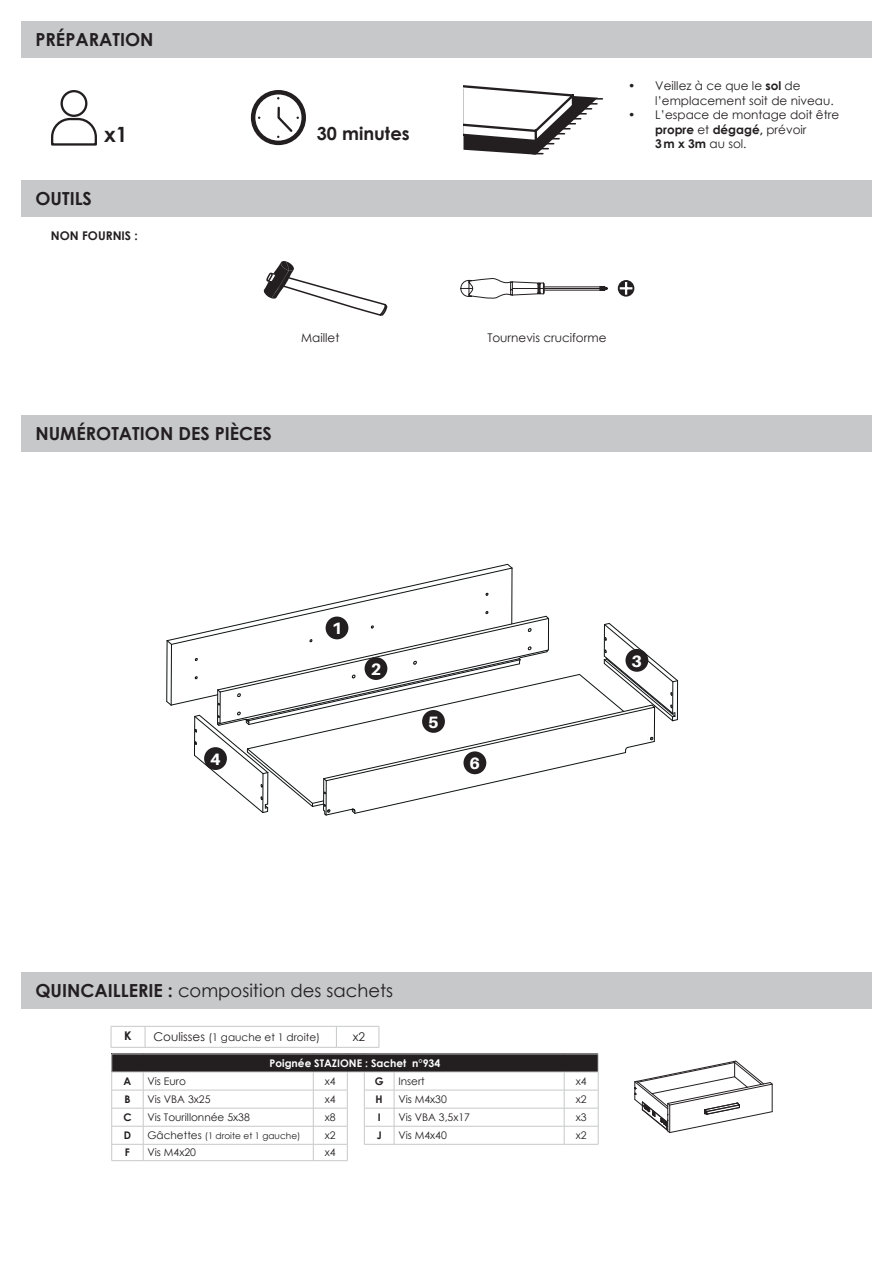
<style>
.page{position:relative;width:893px;height:1263px;background:#fff}
.page>*{position:absolute;margin:0;border:0;box-sizing:border-box;transform-origin:0 0}
.t1{font:700 21px "Century Gothic";color:#231f20}
.t2{font:700 18px "Century Gothic";color:#231f20}
.t3{font:18px "Century Gothic";color:#231f20}
.t4{font:800 16.5px "Aileron";color:#fff}
.t5{font:12px/14.4px "Century Gothic";color:#231f20}
.t6{font:700 12px "Century Gothic";color:#231f20}
.t7{font:10.5px "Century Gothic";color:#231f20}
.t8{font:700 10.5px "Century Gothic";color:#fff}
.t9{font:700 10.5px "Century Gothic";color:#231f20}
.t10{font:9px "Century Gothic";color:#231f20}
.s1{font-weight:700}
.s2{font-size:12px}
.s3{font-size:10.5px}
</style>
<div class="page">
<div style="left:21px;top:180px;width:851px;height:37px;background:#c7c8ca"></div>
<div style="left:21px;top:21px;width:851px;height:37px;background:#c7c8ca"></div>
<svg style="left:263px;top:261px;width:125px;height:55px"></svg>
<svg style="left:51px;top:117px;width:46px;height:29px"></svg>
<div style="left:61px;top:90px;width:26px;height:27px;border:2px solid #231f20;border-radius:50%"></div>
<div style="left:251px;top:90px;width:55px;height:55px;border:4px solid #231f20;border-radius:50%"></div>
<svg style="left:277px;top:105px;width:22px;height:33px"></svg>
<svg style="left:463px;top:85px;width:139px;height:70px"></svg>
<svg style="left:618px;top:280px;width:16px;height:17px"></svg>
<svg style="left:620px;top:282px;width:12px;height:13px"></svg>
<svg style="left:460px;top:278px;width:148px;height:21px"></svg>
<div style="left:21px;top:972px;width:851px;height:37px;background:#c7c8ca"></div>
<hr style="left:111px;top:1026px;width:34px;height:1px;background:#c7c8ca">
<svg style="left:111px;top:1027px;width:1px;height:20px"></svg>
<hr style="left:145px;top:1026px;width:191px;height:1px;background:#c7c8ca">
<svg style="left:145px;top:1027px;width:1px;height:20px"></svg>
<hr style="left:336px;top:1026px;width:43px;height:1px;background:#c7c8ca">
<svg style="left:336px;top:1027px;width:1px;height:20px"></svg>
<svg style="left:379px;top:1026px;width:1px;height:21px"></svg>
<hr style="left:111px;top:1047px;width:34px;height:1px;background:#c7c8ca">
<hr style="left:145px;top:1047px;width:191px;height:1px;background:#c7c8ca">
<hr style="left:336px;top:1047px;width:43px;height:1px;background:#c7c8ca">
<svg style="left:634px;top:1061px;width:139px;height:72px"></svg>
<div style="left:21px;top:415px;width:851px;height:37px;background:#c7c8ca"></div>
<svg style="left:166px;top:564px;width:512px;height:251px"></svg>
<div style="left:326px;top:616px;width:22px;height:23px;background:#231f20;border-radius:50%"></div>
<div style="left:365px;top:657px;width:22px;height:23px;background:#231f20;border-radius:50%"></div>
<div style="left:204px;top:747px;width:23px;height:23px;background:#231f20;border-radius:50%"></div>
<div style="left:463px;top:751px;width:23px;height:23px;background:#231f20;border-radius:50%"></div>
<div style="left:422px;top:710px;width:23px;height:23px;background:#231f20;border-radius:50%"></div>
<div style="left:625px;top:649px;width:23px;height:23px;background:#231f20;border-radius:50%"></div>
<div style="left:112px;top:1054px;width:486px;height:18px;background:#231f20"></div>
<hr style="left:112px;top:1054px;width:31px;height:1px;background:#c7c8ca">
<hr style="left:143px;top:1054px;width:170px;height:1px;background:#c7c8ca">
<hr style="left:313px;top:1054px;width:34px;height:1px;background:#c7c8ca">
<svg style="left:347px;top:1054px;width:17px;height:1px"></svg>
<hr style="left:364px;top:1054px;width:30px;height:1px;background:#c7c8ca">
<hr style="left:394px;top:1054px;width:170px;height:1px;background:#c7c8ca">
<hr style="left:564px;top:1054px;width:34px;height:1px;background:#c7c8ca">
<hr style="left:112px;top:1072px;width:31px;height:1px;background:#c7c8ca">
<hr style="left:143px;top:1072px;width:170px;height:1px;background:#c7c8ca">
<hr style="left:313px;top:1072px;width:34px;height:1px;background:#c7c8ca">
<hr style="left:364px;top:1072px;width:30px;height:1px;background:#c7c8ca">
<hr style="left:394px;top:1072px;width:170px;height:1px;background:#c7c8ca">
<hr style="left:564px;top:1072px;width:34px;height:1px;background:#c7c8ca">
<hr style="left:112px;top:1090px;width:31px;height:1px;background:#c7c8ca">
<hr style="left:143px;top:1090px;width:170px;height:1px;background:#c7c8ca">
<hr style="left:313px;top:1090px;width:34px;height:1px;background:#c7c8ca">
<hr style="left:364px;top:1090px;width:30px;height:1px;background:#c7c8ca">
<hr style="left:394px;top:1090px;width:170px;height:1px;background:#c7c8ca">
<hr style="left:564px;top:1090px;width:34px;height:1px;background:#c7c8ca">
<hr style="left:112px;top:1108px;width:31px;height:1px;background:#c7c8ca">
<hr style="left:143px;top:1108px;width:170px;height:1px;background:#c7c8ca">
<hr style="left:313px;top:1108px;width:34px;height:1px;background:#c7c8ca">
<hr style="left:364px;top:1108px;width:30px;height:1px;background:#c7c8ca">
<hr style="left:394px;top:1108px;width:170px;height:1px;background:#c7c8ca">
<hr style="left:564px;top:1108px;width:34px;height:1px;background:#c7c8ca">
<hr style="left:112px;top:1126px;width:31px;height:1px;background:#c7c8ca">
<hr style="left:143px;top:1126px;width:170px;height:1px;background:#c7c8ca">
<hr style="left:313px;top:1126px;width:34px;height:1px;background:#c7c8ca">
<hr style="left:364px;top:1126px;width:30px;height:1px;background:#c7c8ca">
<hr style="left:394px;top:1126px;width:170px;height:1px;background:#c7c8ca">
<svg style="left:394px;top:1072px;width:1px;height:72px"></svg>
<hr style="left:564px;top:1126px;width:34px;height:1px;background:#c7c8ca">
<svg style="left:564px;top:1072px;width:1px;height:72px"></svg>
<svg style="left:598px;top:1054px;width:1px;height:90px"></svg>
<hr style="left:112px;top:1144px;width:31px;height:1px;background:#c7c8ca">
<svg style="left:111px;top:1054px;width:1px;height:106px"></svg>
<hr style="left:143px;top:1144px;width:170px;height:1px;background:#c7c8ca">
<svg style="left:143px;top:1072px;width:1px;height:88px"></svg>
<hr style="left:313px;top:1144px;width:34px;height:1px;background:#c7c8ca">
<svg style="left:313px;top:1073px;width:1px;height:87px"></svg>
<svg style="left:347px;top:1072px;width:18px;height:88px"></svg>
<hr style="left:364px;top:1144px;width:30px;height:1px;background:#c7c8ca">
<hr style="left:394px;top:1144px;width:170px;height:1px;background:#c7c8ca">
<hr style="left:564px;top:1144px;width:34px;height:1px;background:#c7c8ca">
<hr style="left:112px;top:1160px;width:31px;height:1px;background:#c7c8ca">
<hr style="left:143px;top:1160px;width:170px;height:1px;background:#c7c8ca">
<hr style="left:313px;top:1160px;width:34px;height:1px;background:#c7c8ca">
<h2 class="t2" style="left:35px;top:26px;width:120px">PRÉPARATION</h2>
<h1 class="t1" style="left:104px;top:118px;width:25px">x1</h1>
<h2 class="t2" style="left:317px;top:120px;width:94px">30 minutes</h2>
<h2 class="t2" style="left:35px;top:185px;width:58px">OUTILS</h2>
<p class="t6" style="left:51px;top:226px;width:88px">NON FOURNIS :</p>
<p class="t5" style="left:301px;top:330px;width:40px">Maillet</p>
<h2 class="t2" style="left:35px;top:420px;width:238px">NUMÉROTATION DES PIÈCES</h2>
<p class="t5" style="left:655px;top:79px;width:180px;text-indent:-27px">• Veillez à ce que le <span class="s1">sol</span> de l’emplacement soit de niveau.</p>
<p class="t5" style="left:655px;top:107px;width:185px;text-indent:-27px">• L’espace de montage doit être <span class="s1">propre</span> et <span class="s1">dégagé,</span> prévoir<br><span class="s1">3m x 3m</span> au sol.</p>
<p class="t5" style="left:487px;top:330px;width:121px">Tournevis cruciforme</p>
<h3 class="t4" style="left:332px;top:619px;width:12px">1</h3>
<h3 class="t4" style="left:371px;top:660px;width:12px">2</h3>
<h3 class="t4" style="left:428px;top:713px;width:12px">5</h3>
<h3 class="t4" style="left:210px;top:750px;width:12px">4</h3>
<h3 class="t4" style="left:470px;top:754px;width:12px">6</h3>
<h3 class="t4" style="left:632px;top:651px;width:12px">3</h3>
<h2 class="t3" style="left:35px;top:978px;width:359px"><span class="s1">QUINCAILLERIE :</span> composition des sachets</h2>
<p class="t6" style="left:124px;top:1027px;width:9px">K</p>
<p class="t7" style="left:154px;top:1030px;width:168px"><span class="s2">Coulisses</span> (1 gauche et 1 droite)</p>
<p class="t5" style="left:353px;top:1029px;width:14px">x2</p>
<p class="t8" style="left:270px;top:1055px;width:172px">Poignée STAZIONE : Sachet n°934</p>
<p class="t9" style="left:124px;top:1073px;width:9px">A</p>
<p class="t7" style="left:147px;top:1074px;width:40px">Vis Euro</p>
<p class="t7" style="left:325px;top:1074px;width:12px">x4</p>
<p class="t9" style="left:375px;top:1073px;width:10px">G</p>
<p class="t7" style="left:398px;top:1074px;width:28px">Insert</p>
<p class="t7" style="left:576px;top:1074px;width:12px">x4</p>
<p class="t9" style="left:124px;top:1091px;width:8px">B</p>
<p class="t7" style="left:147px;top:1092px;width:65px">Vis VBA 3x25</p>
<p class="t7" style="left:325px;top:1092px;width:12px">x4</p>
<p class="t9" style="left:376px;top:1091px;width:9px">H</p>
<p class="t7" style="left:398px;top:1092px;width:50px">Vis M4x30</p>
<p class="t7" style="left:576px;top:1092px;width:12px">x2</p>
<p class="t9" style="left:123px;top:1109px;width:10px">C</p>
<p class="t7" style="left:147px;top:1110px;width:104px">Vis Tourillonnée 5x38</p>
<p class="t7" style="left:325px;top:1110px;width:12px">x8</p>
<p class="t9" style="left:378px;top:1109px;width:4px">I</p>
<p class="t7" style="left:398px;top:1110px;width:73px">Vis VBA 3,5x17</p>
<p class="t7" style="left:576px;top:1110px;width:12px">x3</p>
<p class="t9" style="left:124px;top:1127px;width:9px">D</p>
<p class="t10" style="left:147px;top:1130px;width:155px"><span class="s3">Gâchettes</span> (1 droite et 1 gauche)</p>
<p class="t7" style="left:325px;top:1128px;width:12px">x2</p>
<p class="t9" style="left:377px;top:1127px;width:7px">J</p>
<p class="t7" style="left:398px;top:1128px;width:50px">Vis M4x40</p>
<p class="t7" style="left:576px;top:1128px;width:12px">x2</p>
<p class="t9" style="left:125px;top:1145px;width:7px">F</p>
<p class="t7" style="left:147px;top:1145px;width:50px">Vis M4x20</p>
<p class="t7" style="left:325px;top:1145px;width:12px">x4</p>
</div>
